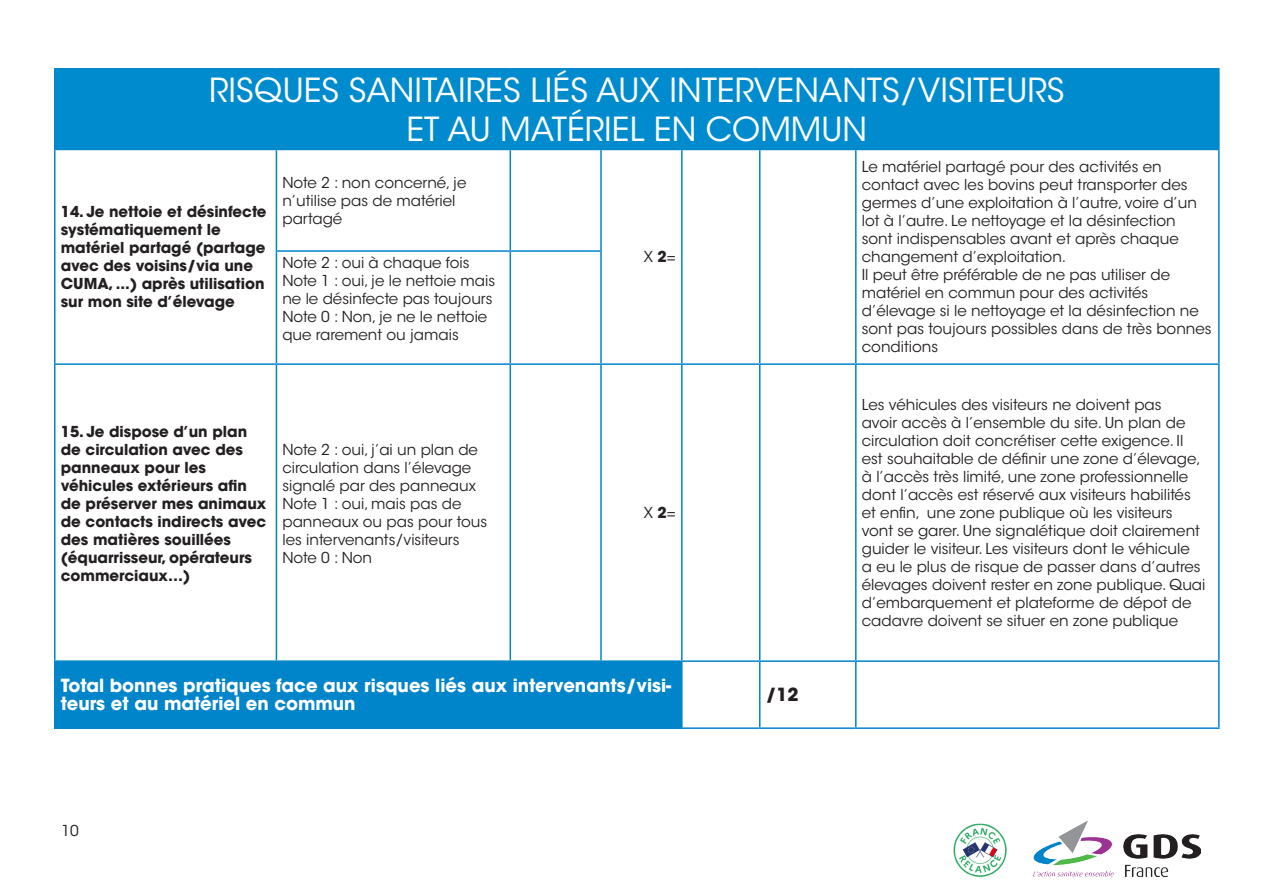
<style>
.page{position:relative;width:1263px;height:893px;background:#fff}
.page>*{position:absolute;margin:0;border:0;box-sizing:border-box;transform-origin:0 0}
.t1{font:33px "ITC Avant Garde Std";color:#fff}
.t2{font:700 18px/18px "ITC Avant Garde Std";color:#fff}
.t3{font:700 18px "ITC Avant Garde Std";color:#231f20}
.t4{font:15px/18px "ITC Avant Garde Std";color:#231f20}
.t5{font:700 15px/18px "ITC Avant Garde Std";color:#231f20}
.s1{font-weight:700}
</style>
<div class="page">
<img style="left:1033px;top:821px;width:167px;height:55px">
<img style="left:953px;top:823px;width:54px;height:54px">
<div style="left:55px;top:69px;width:1164px;height:80px;background:#008bcf"></div>
<div style="left:55px;top:661px;width:627px;height:67px;background:#0084ca"></div>
<hr style="left:54px;top:68px;width:222px;height:2px;background:#0084ca">
<hr style="left:54px;top:70px;width:2px;height:79px;background:#0084ca">
<hr style="left:276px;top:68px;width:234px;height:2px;background:#0084ca">
<hr style="left:510px;top:68px;width:91px;height:2px;background:#0084ca">
<hr style="left:601px;top:68px;width:81px;height:2px;background:#0084ca">
<hr style="left:682px;top:68px;width:78px;height:2px;background:#0084ca">
<hr style="left:760px;top:68px;width:96px;height:2px;background:#0084ca">
<hr style="left:856px;top:68px;width:363px;height:2px;background:#0084ca">
<hr style="left:1218px;top:70px;width:1px;height:79px;background:#0084ca">
<hr style="left:54px;top:149px;width:222px;height:1px;background:#0084ca">
<hr style="left:54px;top:150px;width:2px;height:101px;background:#0084ca">
<hr style="left:276px;top:149px;width:234px;height:1px;background:#0084ca">
<hr style="left:276px;top:150px;width:1px;height:100px;background:#0084ca">
<hr style="left:510px;top:149px;width:91px;height:1px;background:#0084ca">
<hr style="left:509px;top:150px;width:2px;height:100px;background:#0084ca">
<hr style="left:601px;top:149px;width:81px;height:1px;background:#0084ca">
<hr style="left:600px;top:150px;width:2px;height:100px;background:#0084ca">
<hr style="left:682px;top:149px;width:78px;height:1px;background:#0084ca">
<hr style="left:681px;top:150px;width:1px;height:101px;background:#0084ca">
<hr style="left:760px;top:149px;width:96px;height:1px;background:#0084ca">
<hr style="left:759px;top:150px;width:1px;height:101px;background:#0084ca">
<hr style="left:856px;top:149px;width:363px;height:1px;background:#0084ca">
<hr style="left:855px;top:150px;width:1px;height:101px;background:#0084ca">
<hr style="left:1218px;top:150px;width:1px;height:101px;background:#0084ca">
<hr style="left:54px;top:251px;width:2px;height:112px;background:#0084ca">
<hr style="left:276px;top:250px;width:234px;height:2px;background:#0084ca">
<hr style="left:276px;top:252px;width:1px;height:111px;background:#0084ca">
<hr style="left:510px;top:250px;width:92px;height:2px;background:#0084ca">
<hr style="left:509px;top:252px;width:2px;height:111px;background:#0084ca">
<hr style="left:600px;top:252px;width:2px;height:111px;background:#0084ca">
<hr style="left:681px;top:251px;width:1px;height:112px;background:#0084ca">
<hr style="left:759px;top:251px;width:1px;height:112px;background:#0084ca">
<hr style="left:855px;top:251px;width:1px;height:112px;background:#0084ca">
<hr style="left:1218px;top:251px;width:1px;height:112px;background:#0084ca">
<hr style="left:54px;top:363px;width:222px;height:2px;background:#0084ca">
<hr style="left:54px;top:365px;width:2px;height:295px;background:#0084ca">
<hr style="left:276px;top:363px;width:234px;height:2px;background:#0084ca">
<hr style="left:276px;top:365px;width:1px;height:295px;background:#0084ca">
<hr style="left:510px;top:363px;width:91px;height:2px;background:#0084ca">
<hr style="left:509px;top:365px;width:2px;height:295px;background:#0084ca">
<hr style="left:601px;top:363px;width:81px;height:2px;background:#0084ca">
<hr style="left:600px;top:365px;width:2px;height:295px;background:#0084ca">
<hr style="left:682px;top:363px;width:78px;height:2px;background:#0084ca">
<hr style="left:681px;top:365px;width:1px;height:295px;background:#0084ca">
<hr style="left:760px;top:363px;width:96px;height:2px;background:#0084ca">
<hr style="left:759px;top:365px;width:1px;height:295px;background:#0084ca">
<hr style="left:856px;top:363px;width:363px;height:2px;background:#0084ca">
<hr style="left:855px;top:365px;width:1px;height:295px;background:#0084ca">
<hr style="left:1218px;top:365px;width:1px;height:295px;background:#0084ca">
<hr style="left:54px;top:660px;width:222px;height:2px;background:#0084ca">
<hr style="left:54px;top:662px;width:2px;height:65px;background:#0084ca">
<hr style="left:276px;top:660px;width:234px;height:2px;background:#0084ca">
<hr style="left:510px;top:660px;width:91px;height:2px;background:#0084ca">
<hr style="left:601px;top:660px;width:81px;height:2px;background:#0084ca">
<hr style="left:682px;top:660px;width:78px;height:2px;background:#0084ca">
<hr style="left:760px;top:660px;width:96px;height:2px;background:#0084ca">
<hr style="left:759px;top:662px;width:1px;height:65px;background:#0084ca">
<hr style="left:856px;top:660px;width:363px;height:2px;background:#0084ca">
<hr style="left:855px;top:662px;width:1px;height:65px;background:#0084ca">
<hr style="left:1218px;top:662px;width:1px;height:65px;background:#0084ca">
<hr style="left:54px;top:727px;width:222px;height:2px;background:#0084ca">
<hr style="left:276px;top:727px;width:234px;height:2px;background:#0084ca">
<hr style="left:510px;top:727px;width:91px;height:2px;background:#0084ca">
<hr style="left:601px;top:727px;width:81px;height:2px;background:#0084ca">
<hr style="left:682px;top:727px;width:78px;height:2px;background:#0084ca">
<hr style="left:760px;top:727px;width:96px;height:2px;background:#0084ca">
<hr style="left:856px;top:727px;width:363px;height:2px;background:#0084ca">
<p class="t1" style="left:209px;top:70px;width:857px">RISQUES SANITAIRES LIÉS AUX INTERVENANTS/VISITEURS</p>
<p class="t1" style="left:406px;top:109px;width:462px">ET AU MATÉRIEL EN COMMUN</p>
<p class="t5" style="left:61px;top:203px;width:207px">14. Je nettoie et désinfecte systématiquement le matériel partagé (partage avec des voisins/via une<br>CUMA, ...) après utilisation sur mon site d’élevage</p>
<p class="t4" style="left:282px;top:174px;width:186px">Note 2 : non concerné, je n’utilise pas de matériel partagé</p>
<p class="t4" style="left:282px;top:254px;width:189px">Note 2 : oui à chaque fois</p>
<p class="t4" style="left:282px;top:272px;width:214px">Note 1 : oui, je le nettoie mais ne le désinfecte pas toujours</p>
<p class="t4" style="left:282px;top:308px;width:206px">Note 0 : Non, je ne le nettoie que rarement ou jamais</p>
<p class="t5" style="left:61px;top:423px;width:188px">15. Je dispose d’un plan de circulation avec des panneaux pour les</p>
<p class="t5" style="left:61px;top:477px;width:207px">véhicules extérieurs afin de préserver mes animaux de contacts indirects avec des matières souillées (équarrisseur, opérateurs commerciaux…)</p>
<p class="t4" style="left:282px;top:441px;width:197px">Note 2 : oui, j’ai un plan de circulation dans l’élevage signalé par des panneaux</p>
<p class="t4" style="left:282px;top:495px;width:206px">Note 1 : oui, mais pas de panneaux ou pas pour tous les intervenants/visiteurs</p>
<p class="t4" style="left:282px;top:549px;width:91px">Note 0 : Non</p>
<p class="t4" style="left:644px;top:248px;width:33px">X <span class="s1">2</span>=</p>
<p class="t4" style="left:644px;top:504px;width:33px">X <span class="s1">2</span>=</p>
<p class="t2" style="left:61px;top:677px;width:612px">Total bonnes pratiques face aux risques liés aux intervenants/visi&shy;teurs et au matériel en commun</p>
<p class="t3" style="left:766px;top:683px;width:34px">/12</p>
<p class="t4" style="left:62px;top:822px;width:19px">10</p>
<p class="t4" style="left:862px;top:158px;width:337px">Le matériel partagé pour des activités en contact avec les bovins peut transporter des germes d’une exploitation à l’autre, voire d’un lot à l’autre. Le nettoyage et la désinfection sont indispensables avant et après chaque changement d’exploitation.</p>
<p class="t4" style="left:862px;top:266px;width:351px">Il peut être préférable de ne pas utiliser de matériel en commun pour des activités d’élevage si le nettoyage et la désinfection ne sont pas toujours possibles dans de très bonnes conditions</p>
<p class="t4" style="left:862px;top:396px;width:345px">Les véhicules des visiteurs ne doivent pas<br>avoir accès à l’ensemble du site. Un plan de circulation doit concrétiser cette exigence. Il est souhaitable de définir une zone d’élevage, à l’accès très limité, une zone professionnelle dont l’accès est réservé aux visiteurs habilités et enfin, une zone publique où les visiteurs vont se garer. Une signalétique doit clairement guider le visiteur. Les visiteurs dont le véhicule<br>a eu le plus de risque de passer dans d’autres élevages doivent rester en zone publique. Quai d’embarquement et plateforme de dépot de cadavre doivent se situer en zone publique</p>
</div>
